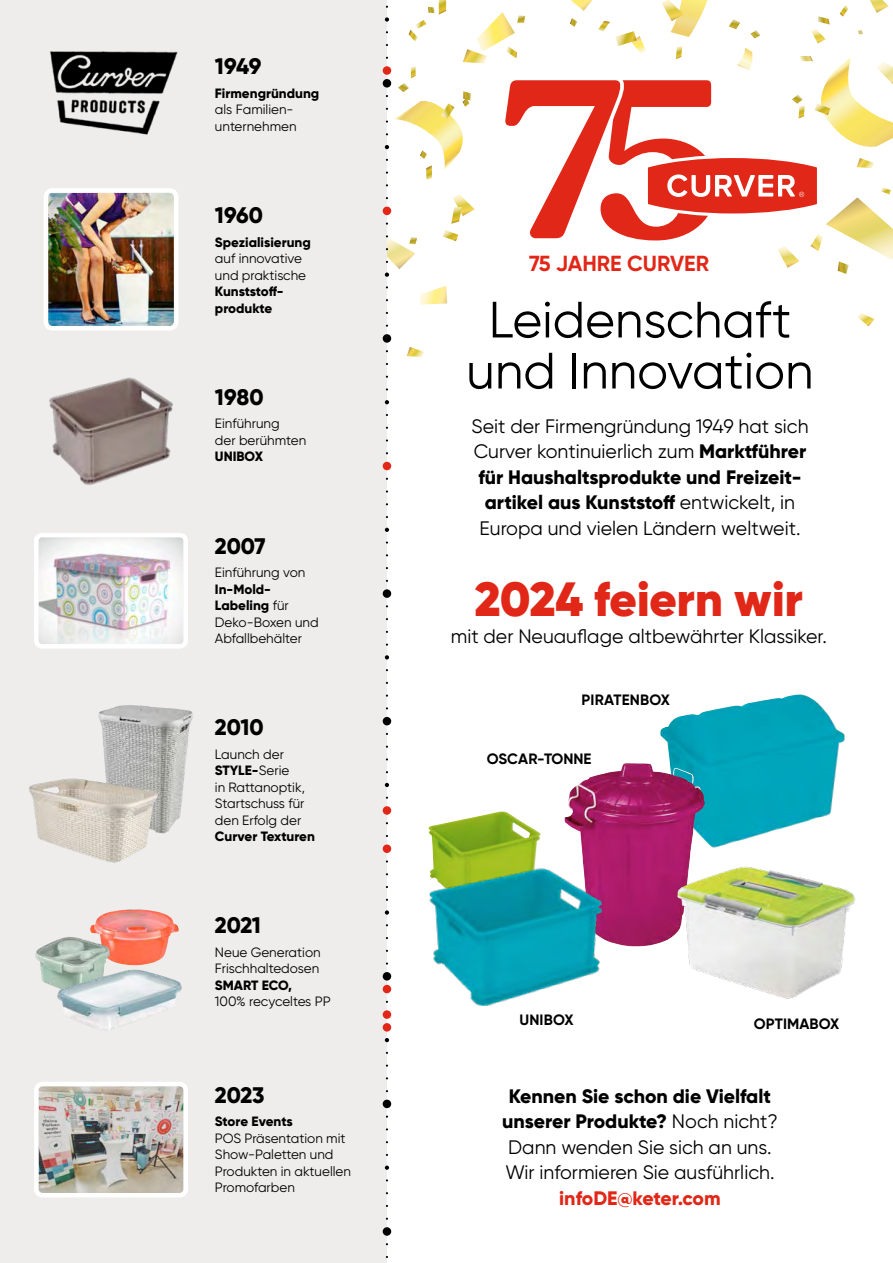
<style>
.page{position:relative;width:893px;height:1263px;background:#fff}
.page>*{position:absolute;margin:0;border:0;box-sizing:border-box;transform-origin:0 0}
.t1{font:51px/51px "Gilroy";color:#000;text-align:center}
.t2{font:900 48px "Gilroy";color:#e12717}
.t3{font:800 22.5px "Gilroy";letter-spacing:-.01em;color:#000}
.t4{font:700 21.75px "Gilroy";color:#e12717}
.t5{font:19.5px/25.5px "Gilroy";color:#000;text-align:center}
.t6{font:700 15px "Gilroy";letter-spacing:.01em;color:#000}
.t7{font:13.5px/16.5px "Gilroy";color:#000}
.t8{font:800 13.5px/16.5px "Gilroy";color:#000}
.s1{font-weight:800}
.s2{font-weight:400}
.s3{font-weight:800;color:#e12717}
</style>
<div class="page">
<svg style="left:858px;top:313px;width:16px;height:13px"></svg>
<svg style="left:420px;top:286px;width:27px;height:19px"></svg>
<svg style="left:407px;top:347px;width:17px;height:10px"></svg>
<div style="left:0;top:0;width:387px;height:1263px;background:#eeedec"></div>
<div style="left:383px;top:79px;width:8px;height:9px;background:#000;border-radius:50%"></div>
<div style="left:383px;top:207px;width:8px;height:8px;background:#e12717;border-radius:50%"></div>
<div style="left:383px;top:334px;width:8px;height:9px;background:#000;border-radius:50%"></div>
<div style="left:383px;top:462px;width:8px;height:8px;background:#e12717;border-radius:50%"></div>
<div style="left:383px;top:589px;width:8px;height:9px;background:#000;border-radius:50%"></div>
<div style="left:383px;top:717px;width:8px;height:8px;background:#000;border-radius:50%"></div>
<div style="left:383px;top:844px;width:8px;height:9px;background:#e12717;border-radius:50%"></div>
<div style="left:383px;top:972px;width:8px;height:8px;background:#000;border-radius:50%"></div>
<div style="left:383px;top:1100px;width:8px;height:8px;background:#000;border-radius:50%"></div>
<div style="left:383px;top:1227px;width:8px;height:9px;background:#000;border-radius:50%"></div>
<svg style="left:385px;top:17px;width:4px;height:5px"></svg>
<svg style="left:385px;top:145px;width:4px;height:4px"></svg>
<svg style="left:385px;top:400px;width:4px;height:4px"></svg>
<svg style="left:385px;top:528px;width:4px;height:4px"></svg>
<svg style="left:385px;top:655px;width:4px;height:4px"></svg>
<svg style="left:385px;top:783px;width:4px;height:4px"></svg>
<svg style="left:385px;top:910px;width:4px;height:5px"></svg>
<svg style="left:385px;top:1038px;width:4px;height:4px"></svg>
<svg style="left:385px;top:1165px;width:4px;height:5px"></svg>
<div style="left:383px;top:66px;width:8px;height:9px;background:#e12717;border-radius:50%"></div>
<svg style="left:384px;top:235px;width:11px;height:42px"></svg>
<div style="left:383px;top:806px;width:8px;height:9px;background:#e12717;border-radius:50%"></div>
<div style="left:383px;top:985px;width:8px;height:8px;background:#e12717;border-radius:50%"></div>
<div style="left:383px;top:1010px;width:8px;height:9px;background:#e12717;border-radius:50%"></div>
<div style="left:383px;top:1023px;width:8px;height:8px;background:#e12717;border-radius:50%"></div>
<img style="left:49px;top:377px;width:124px;height:108px">
<img style="left:98px;top:705px;width:46px;height:123px">
<img style="left:29px;top:779px;width:49px;height:73px">
<img style="left:39px;top:1087px;width:144px;height:105px">
<div style="left:34px;top:1082px;width:154px;height:115px;border:4px solid #fff;border-radius:6px"></div>
<img style="left:39px;top:538px;width:144px;height:105px">
<div style="left:34px;top:533px;width:154px;height:115px;border:4px solid #fff;border-radius:6px"></div>
<img style="left:90px;top:909px;width:89px;height:56px">
<img style="left:35px;top:937px;width:75px;height:51px">
<img style="left:57px;top:969px;width:125px;height:62px">
<img style="left:660px;top:694px;width:185px;height:154px">
<img style="left:564px;top:763px;width:141px;height:183px">
<img style="left:428px;top:811px;width:113px;height:47px">
<img style="left:429px;top:858px;width:188px;height:148px">
<img style="left:675px;top:856px;width:180px;height:143px">
<img style="left:49px;top:193px;width:124px;height:133px">
<div style="left:44px;top:188px;width:134px;height:143px;border:4px solid #fff;border-radius:6px"></div>
<img style="left:50px;top:51px;width:128px;height:84px">
<svg style="left:395px;top:0;width:498px;height:274px"></svg>
<p class="t3" style="left:215px;top:52px;width:48px">1949</p>
<p class="t7" style="left:215px;top:85px;width:106px"><span class="s1">Firmengründung </span>als Familien&shy;unternehmen</p>
<p class="t3" style="left:215px;top:201px;width:49px">1960</p>
<p class="t8" style="left:215px;top:234px;width:97px">Spezialisierung <span class="s2">auf innovative und praktische<br></span>Kunststoff&shy;produkte</p>
<p class="t3" style="left:215px;top:383px;width:50px">1980</p>
<p class="t7" style="left:215px;top:415px;width:93px">Einführung<br>der berühmten<br><span class="s1">UNIBOX</span></p>
<p class="t3" style="left:215px;top:531px;width:52px">2007</p>
<p class="t7" style="left:215px;top:564px;width:105px">Einführung von<br><span class="s1">In-Mold-<br>Labeling</span> für<br>Deko-Boxen und<br>Abfallbehälter</p>
<p class="t3" style="left:215px;top:713px;width:50px">2010</p>
<p class="t7" style="left:215px;top:746px;width:102px">Launch der<br><span class="s1">STYLE-</span>Serie<br>in Rattanoptik,<br>Startschuss für den Erfolg der<br><span class="s1">Curver Texturen</span></p>
<p class="t3" style="left:215px;top:911px;width:48px">2021</p>
<p class="t7" style="left:215px;top:944px;width:117px">Neue Generation<br>Frischhaltedosen<br><span class="s1">SMART ECO,<br></span>100% recyceltes PP</p>
<p class="t3" style="left:215px;top:1081px;width:51px">2023</p>
<p class="t7" style="left:215px;top:1113px;width:138px"><span class="s1">Store Events<br></span>POS Präsentation mit<br>Show-Paletten und<br>Produkten in aktuellen<br>Promofarben</p>
<p class="t4" style="left:529px;top:249px;width:182px">75 JAHRE CURVER</p>
<p class="t1" style="left:466px;top:294px;width:349px">Leidenschaft und Innovation</p>
<p class="t5" style="left:471px;top:413px;width:339px">Seit der Firmengründung 1949 hat sich Curver kontinuierlich zum <span class="s1">Marktführer für Haushaltsprodukte und Freizeit&shy;artikel aus Kunststoff</span> entwickelt, in Europa und vielen Ländern weltweit.</p>
<p class="t2" style="left:475px;top:569px;width:330px">2024 feiern wir</p>
<p class="t5" style="left:451px;top:623px;width:377px">mit der Neuauflage altbewährter Klassiker.</p>
<p class="t6" style="left:582px;top:690px;width:90px">PIRATENBOX</p>
<p class="t6" style="left:487px;top:749px;width:106px">OSCAR-TONNE</p>
<p class="t6" style="left:519px;top:1010px;width:56px">UNIBOX</p>
<p class="t6" style="left:754px;top:1014px;width:87px">OPTIMABOX</p>
<p class="t5" style="left:502px;top:1083px;width:277px"><span class="s1">Kennen Sie schon die Vielfalt unserer Produkte?</span> Noch nicht?<br>Dann wenden Sie sich an uns.<br>Wir informieren Sie ausführlich. <span class="s3">infoDE@keter.com</span></p>
</div>
